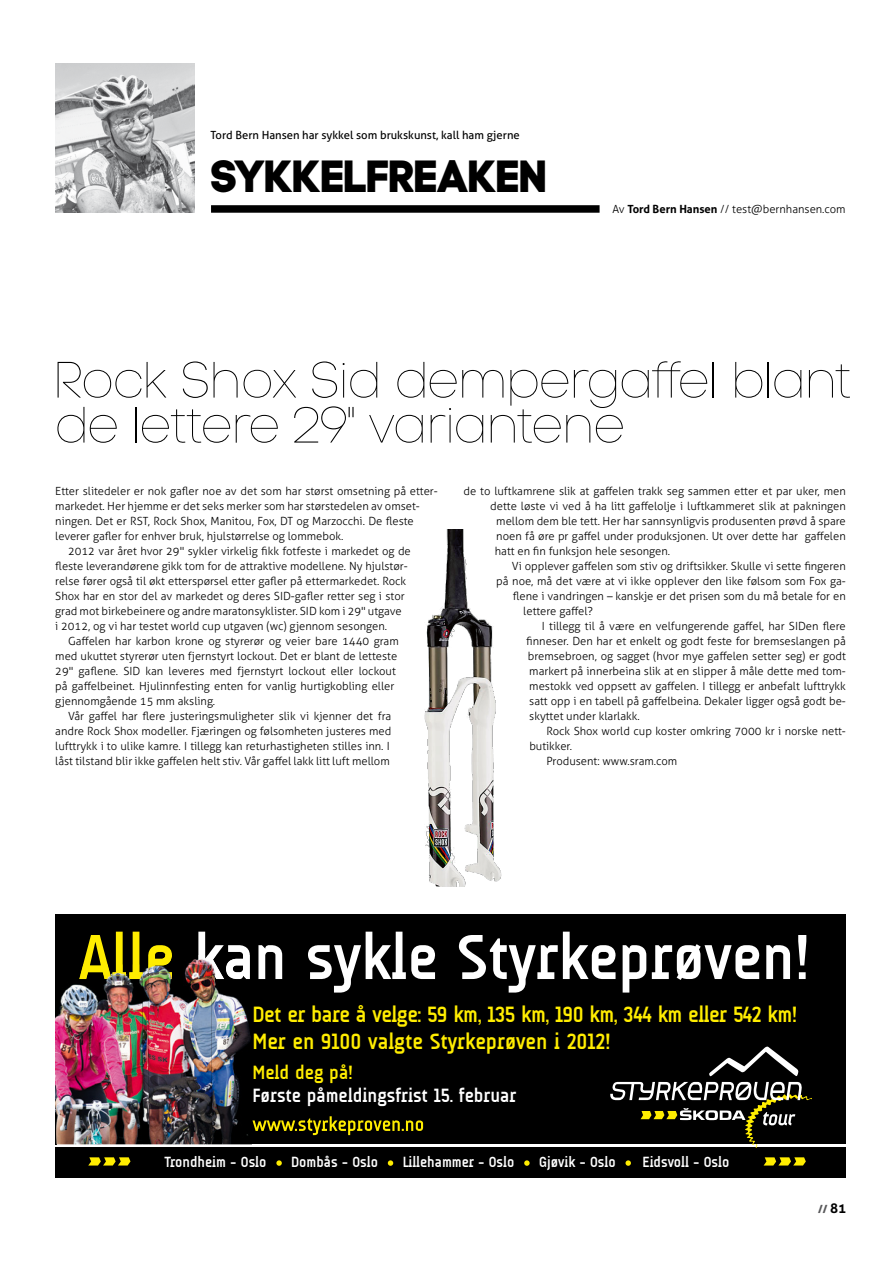
<style>
.page{position:relative;width:893px;height:1263px;background:#fff}
.page>*{position:absolute;margin:0;border:0;box-sizing:border-box;transform-origin:0 0}
.t1{font:51px/45px "Code Pro Light LC";color:#000}
.t2{font:45px "Code Pro Bold";letter-spacing:.01em;color:#000}
.t3{font:700 22.5px/27px "A Udimat";letter-spacing:-.02em;color:#ffed00}
.t4{font:700 19.5px "A Udimat";color:#fff}
.t5{font:700 19.5px "A Udimat";color:#ffed00}
.t6{font:700 15px "A Udimat";color:#fff}
.t7{font:300 11.25px "Aller";color:#000}
.t8{font:11.25px "Aller";color:#000}
.t9{font:11.25px "Aller Display";color:#58585a}
.s1{font-weight:700}
.s2{font-family:"Aller";font-weight:700;font-size:13.5px;color:#000}
</style>
<div class="page">
<img style="left:55px;top:64px;width:140px;height:149px">
<div style="left:211px;top:205px;width:389px;height:8px;background:#000"></div>
<img style="left:424px;top:529px;width:78px;height:357px">
<div style="left:55px;top:914px;width:791px;height:264px;background:#000"></div>
<svg style="left:198px;top:932px;width:608px;height:60px"></svg>
<svg style="left:252px;top:1116px;width:171px;height:19px"></svg>
<svg style="left:88px;top:1157px;width:42px;height:8px"></svg>
<svg style="left:764px;top:1157px;width:42px;height:8px"></svg>
<hr style="left:55px;top:1144px;width:791px;height:2px;background:#fff">
<svg style="left:276px;top:1160px;width:6px;height:6px"></svg>
<svg style="left:388px;top:1160px;width:5px;height:6px"></svg>
<svg style="left:524px;top:1160px;width:6px;height:6px"></svg>
<svg style="left:625px;top:1160px;width:6px;height:6px"></svg>
<img style="left:142px;top:979px;width:25px;height:165px">
<img style="left:55px;top:979px;width:87px;height:165px">
<img style="left:167px;top:955px;width:85px;height:189px">
<img style="left:198px;top:955px;width:52px;height:24px">
<svg style="left:79px;top:932px;width:93px;height:47px"></svg>
<img style="left:149px;top:955px;width:23px;height:24px">
<img style="left:198px;top:964px;width:14px;height:15px">
<svg style="left:610px;top:1046px;width:202px;height:102px"></svg>
<p class="t8" style="left:211px;top:128px;width:311px">Tord Bern Hansen har sykkel som brukskunst, kall ham gjerne</p>
<h2 class="t2" style="left:212px;top:149px;width:337px">SYKKELFREAKEN</h2>
<p class="t7" style="left:612px;top:202px;width:235px">Av <span class="s1">Tord Bern Hansen</span> // test@bernhansen.com</p>
<h1 class="t1" style="left:55px;top:358px;width:797px">Rock Shox Sid dempergaffel blant de lettere 29" variantene</h1>
<p class="t7" style="left:55px;top:484px;width:384px">Etter slitedeler er nok gafler noe av det som har størst omsetning på etter-</p>
<p class="t7" style="left:55px;top:499px;width:366px">markedet. Her hjemme er det seks merker som har størstedelen av omset-</p>
<p class="t7" style="left:55px;top:514px;width:360px">ningen. Det er RST, Rock Shox, Manitou, Fox, DT og Marzocchi. De fleste</p>
<p class="t7" style="left:55px;top:529px;width:290px">leverer gafler for enhver bruk, hjulstørrelse og lommebok.</p>
<p class="t7" style="left:68px;top:544px;width:344px">2012 var året hvor 29" sykler virkelig fikk fotfeste i markedet og de</p>
<p class="t7" style="left:55px;top:559px;width:354px">fleste leverandørene gikk tom for de attraktive modellene. Ny hjulstør-</p>
<p class="t7" style="left:55px;top:574px;width:352px">relse fører også til økt etterspørsel etter gafler på ettermarkedet. Rock</p>
<p class="t7" style="left:55px;top:589px;width:351px">Shox har en stor del av markedet og deres SID-gafler retter seg i stor</p>
<p class="t7" style="left:55px;top:604px;width:348px">grad mot birkebeinere og andre maratonsyklister. SID kom i 29" utgave</p>
<p class="t7" style="left:55px;top:619px;width:333px">i 2012, og vi har testet world cup utgaven (wc) gjennom sesongen.</p>
<p class="t7" style="left:68px;top:634px;width:332px">Gaffelen har karbon krone og styrerør og veier bare 1440 gram</p>
<p class="t7" style="left:55px;top:649px;width:343px">med ukuttet styrerør uten fjernstyrt lockout. Det er blant de letteste</p>
<p class="t7" style="left:55px;top:664px;width:342px">29" gaflene. SID kan leveres med fjernstyrt lockout eller lockout</p>
<p class="t7" style="left:55px;top:679px;width:341px">på gaffelbeinet. Hjulinnfesting enten for vanlig hurtigkobling eller</p>
<p class="t7" style="left:55px;top:694px;width:161px">gjennomgående 15 mm aksling.</p>
<p class="t7" style="left:68px;top:709px;width:325px">Vår gaffel har flere justeringsmuligheter slik vi kjenner det fra</p>
<p class="t7" style="left:55px;top:724px;width:337px">andre Rock Shox modeller. Fjæringen og følsomheten justeres med</p>
<p class="t7" style="left:55px;top:739px;width:336px">lufttrykk i to ulike kamre. I tillegg kan returhastigheten stilles inn. I</p>
<p class="t7" style="left:55px;top:754px;width:336px">låst tilstand blir ikke gaffelen helt stiv. Vår gaffel lakk litt luft mellom</p>
<p class="t7" style="left:463px;top:484px;width:384px">de to luftkamrene slik at gaffelen trakk seg sammen etter et par uker, men</p>
<p class="t7" style="left:490px;top:499px;width:357px">dette løste vi ved å ha litt gaffelolje i luftkammeret slik at pakningen</p>
<p class="t7" style="left:496px;top:514px;width:351px">mellom dem ble tett. Her har sannsynligvis produsenten prøvd å spare</p>
<p class="t7" style="left:496px;top:529px;width:351px">noen få øre pr gaffel under produksjonen. Ut over dette har gaffelen</p>
<p class="t7" style="left:495px;top:544px;width:177px">hatt en fin funksjon hele sesongen.</p>
<p class="t7" style="left:512px;top:559px;width:336px">Vi opplever gaffelen som stiv og driftsikker. Skulle vi sette fingeren</p>
<p class="t7" style="left:496px;top:574px;width:351px">på noe, må det være at vi ikke opplever den like følsom som Fox ga-</p>
<p class="t7" style="left:513px;top:589px;width:335px">flene i vandringen – kanskje er det prisen som du må betale for en</p>
<p class="t7" style="left:523px;top:604px;width:71px">lettere gaffel?</p>
<p class="t7" style="left:542px;top:619px;width:306px">I tillegg til å være en velfungerende gaffel, har SIDen flere</p>
<p class="t7" style="left:526px;top:634px;width:321px">finneser. Den har et enkelt og godt feste for bremseslangen på</p>
<p class="t7" style="left:528px;top:649px;width:320px">bremsebroen, og sagget (hvor mye gaffelen setter seg) er godt</p>
<p class="t7" style="left:529px;top:664px;width:318px">markert på innerbeina slik at en slipper å måle dette med tom-</p>
<p class="t7" style="left:529px;top:679px;width:318px">mestokk ved oppsett av gaffelen. I tillegg er anbefalt lufttrykk</p>
<p class="t7" style="left:529px;top:694px;width:318px">satt opp i en tabell på gaffelbeina. Dekaler ligger også godt be-</p>
<p class="t7" style="left:529px;top:709px;width:112px">skyttet under klarlakk.</p>
<p class="t7" style="left:546px;top:724px;width:301px">Rock Shox world cup koster omkring 7000 kr i norske nett-</p>
<p class="t7" style="left:529px;top:739px;width:44px">butikker.</p>
<p class="t7" style="left:546px;top:754px;width:133px">Produsent: www.sram.com</p>
<h3 class="t3" style="left:252px;top:1001px;width:546px">Det er bare å velge: 59 km, 135 km, 190 km, 344 km eller 542 km!<br>Mer en 9100 valgte Styrkeprøven i 2012!</h3>
<h3 class="t5" style="left:252px;top:1062px;width:102px">Meld deg på!</h3>
<h3 class="t4" style="left:252px;top:1084px;width:265px">Første påmeldingsfrist 15. februar</h3>
<h3 class="t6" style="left:165px;top:1153px;width:103px">Trondheim - Oslo</h3>
<h3 class="t6" style="left:291px;top:1153px;width:88px">Dombås - Oslo</h3>
<h3 class="t6" style="left:403px;top:1153px;width:113px">Lillehammer - Oslo</h3>
<h3 class="t6" style="left:539px;top:1153px;width:78px">Gjøvik - Oslo</h3>
<h3 class="t6" style="left:643px;top:1153px;width:88px">Eidsvoll - Oslo</h3>
<p class="t9" style="left:818px;top:1202px;width:30px">// <span class="s2">81</span></p>
</div>
